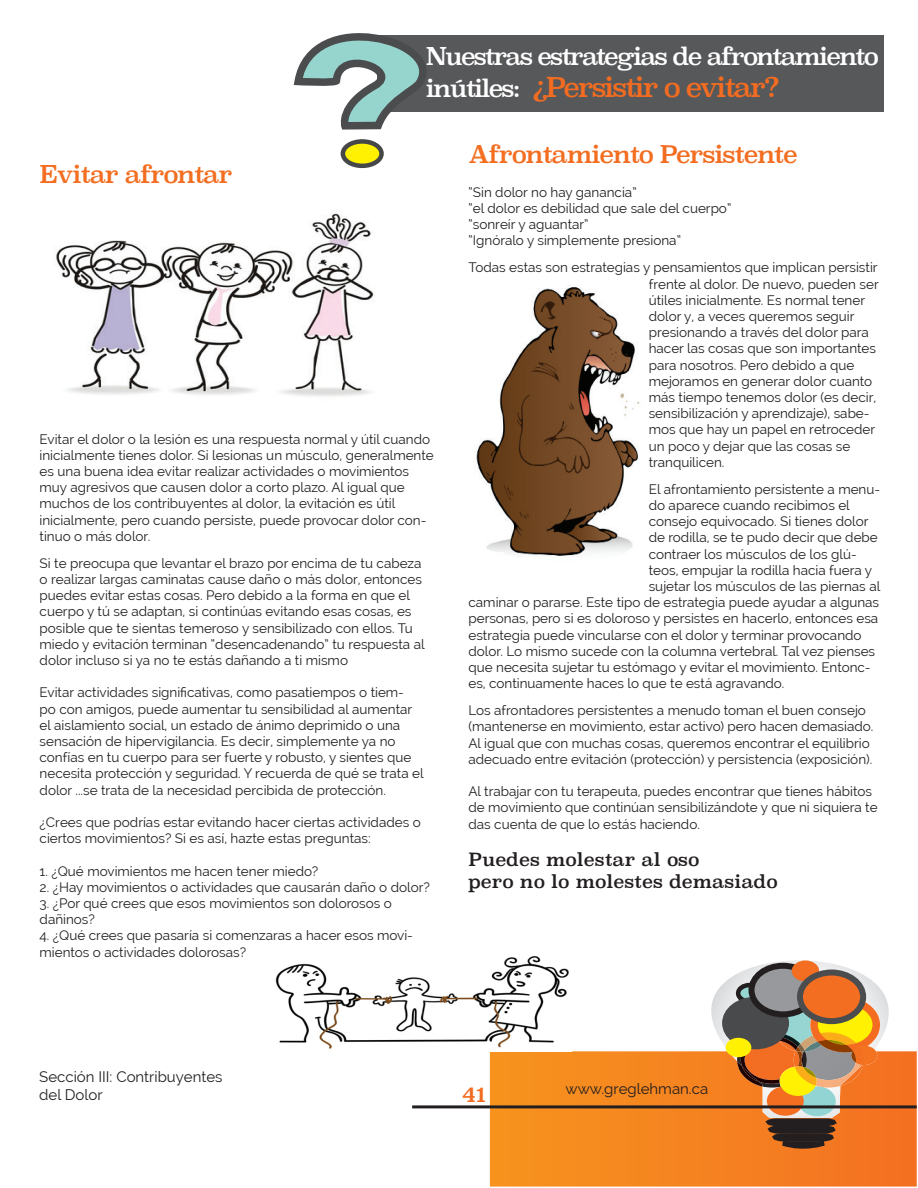
<style>
.page{position:relative;width:918px;height:1188px;background:#fff}
.page>*{position:absolute;margin:0;border:0;box-sizing:border-box;transform-origin:0 0}
.t1{font:27px "Superclarendon Rg";letter-spacing:-.08em;color:#f36c21}
.t2{font:24px "Superclarendon Rg";letter-spacing:-.05em;color:#f36e21}
.t3{font:24px "Superclarendon Rg";letter-spacing:-.08em;color:#fff}
.t4{font:21px "Superclarendon Rg";color:#f36c21}
.t5{font:18px/21.6px "Superclarendon Rg";color:#231f20}
.t6{font:15px/18px "Raleway";color:#231f20}
.t7{font:13.5px/16.2px "Raleway";color:#231f20}
.s1{font-size:24px;color:#fff}
</style>
<div class="page">
<div style="left:377px;top:35px;width:506px;height:77px;background:#57585a"></div>
<svg style="left:490px;top:1051px;width:427px;height:136px"></svg>
<svg style="left:681px;top:960px;width:236px;height:190px"></svg>
<div style="left:800px;top:973px;width:63px;height:48px;background:#f36e21;border-radius:50%"></div>
<div style="left:797px;top:970px;width:69px;height:54px;border:6px solid #4b4c4d;border-radius:50%"></div>
<hr style="left:412px;top:1105px;width:505px;height:3px;background:#231f20">
<svg style="left:293px;top:33px;width:133px;height:97px"></svg>
<svg style="left:343px;top:141px;width:39px;height:25px"></svg>
<div style="left:341px;top:139px;width:43px;height:29px;border:4px solid #464748;border-radius:50%"></div>
<img style="left:275px;top:956px;width:294px;height:93px">
<img style="left:476px;top:287px;width:164px;height:269px">
<img style="left:56px;top:213px;width:318px;height:184px">
<h2 class="t3" style="left:426px;top:42px;width:454px">Nuestras estrategias de afrontamiento</h2>
<h1 class="t1" style="left:426px;top:71px;width:355px"><span class="s1">inútiles:</span> ¿Persistir o evitar?</h1>
<h2 class="t2" style="left:40px;top:159px;width:195px">Evitar afrontar</h2>
<p class="t7" style="left:40px;top:431px;width:396px">Evitar el dolor o la lesión es una respuesta normal y útil cuando inicialmente tienes dolor. Si lesionas un músculo, generalmente es una buena idea evitar realizar actividades o movimientos muy agresivos que causen dolor a corto plazo. Al igual que muchos de los contribuyentes al dolor, la evitación es útil inicialmente, pero cuando persiste, puede provocar dolor con&shy;tinuo o más dolor.</p>
<p class="t7" style="left:40px;top:555px;width:387px">Si te preocupa que levantar el brazo por encima de tu cabeza o realizar largas caminatas cause daño o más dolor, entonces puedes evitar estas cosas. Pero debido a la forma en que el cuerpo y tú se adaptan, si continúas evitando esas cosas, es posible que te sientas temeroso y sensibilizado con ellos. Tu miedo y evitación terminan “desencadenando” tu respuesta al dolor incluso si ya no te estás dañando a ti mismo</p>
<p class="t7" style="left:40px;top:685px;width:386px">Evitar actividades significativas, como pasatiempos o tiem&shy;po con amigos, puede aumentar tu sensibilidad al aumentar el aislamiento social, un estado de ánimo deprimido o una sensación de hipervigilancia. Es decir, simplemente ya no confías en tu cuerpo para ser fuerte y robusto, y sientes que necesita protección y seguridad. Y recuerda de qué se trata el dolor ...se trata de la necesidad percibida de protección.</p>
<p class="t7" style="left:40px;top:814px;width:383px">¿Crees que podrías estar evitando hacer ciertas actividades o ciertos movimientos? Si es así, hazte estas preguntas:</p>
<p class="t7" style="left:40px;top:863px;width:280px">1. ¿Qué movimientos me hacen tener miedo?</p>
<p class="t7" style="left:40px;top:879px;width:392px">2. ¿Hay movimientos o actividades que causarán daño o dolor?</p>
<p class="t7" style="left:40px;top:895px;width:354px">3. ¿Por qué crees que esos movimientos son dolorosos o dañinos?</p>
<p class="t7" style="left:40px;top:928px;width:375px">4. ¿Qué crees que pasaría si comenzaras a hacer esos movi&shy;mientos o actividades dolorosas?</p>
<h2 class="t2" style="left:468px;top:139px;width:331px">Afrontamiento Persistente</h2>
<p class="t7" style="left:468px;top:184px;width:264px">“Sin dolor no hay ganancia”<br>“el dolor es debilidad que sale del cuerpo” “sonreír y aguantar”<br>“Ignóralo y simplemente presiona”</p>
<p class="t7" style="left:649px;top:260px;width:232px;text-indent:-180px">Todas estas son estrategias y pensamientos que implican persistir frente al dolor. De nuevo, pueden ser útiles inicialmente. Es normal tener dolor y, a veces queremos seguir presionando a través del dolor para hacer las cosas que son importantes para nosotros. Pero debido a que mejoramos en generar dolor cuanto más tiempo tenemos dolor (es decir, sensibilización y aprendizaje), sabe&shy;mos que hay un papel en retroceder un poco y dejar que las cosas se tranquilicen.</p>
<p class="t7" style="left:649px;top:481px;width:233px">El afrontamiento persistente a menu-</p>
<p class="t7" style="left:649px;top:497px;width:203px">do aparece cuando recibimos el</p>
<p class="t7" style="left:649px;top:513px;width:221px">consejo equivocado. Si tienes dolor</p>
<p class="t7" style="left:649px;top:530px;width:231px">de rodilla, se te pudo decir que debe</p>
<p class="t7" style="left:649px;top:546px;width:210px">contraer los músculos de los glú-</p>
<p class="t7" style="left:649px;top:562px;width:225px">teos, empujar la rodilla hacia fuera y</p>
<p class="t7" style="left:649px;top:578px;width:233px">sujetar los músculos de las piernas al</p>
<p class="t7" style="left:468px;top:594px;width:412px">caminar o pararse. Este tipo de estrategia puede ayudar a algunas</p>
<p class="t7" style="left:468px;top:611px;width:411px">personas, pero si es doloroso y persistes en hacerlo, entonces esa</p>
<p class="t7" style="left:468px;top:627px;width:395px">estrategia puede vincularse con el dolor y terminar provocando</p>
<p class="t7" style="left:468px;top:643px;width:408px">dolor. Lo mismo sucede con la columna vertebral. Tal vez pienses</p>
<p class="t7" style="left:468px;top:659px;width:403px">que necesita sujetar tu estómago y evitar el movimiento. Entonc-</p>
<p class="t7" style="left:468px;top:675px;width:318px">es, continuamente haces lo que te está agravando.</p>
<p class="t7" style="left:468px;top:702px;width:407px">Los afrontadores persistentes a menudo toman el buen consejo (mantenerse en movimiento, estar activo) pero hacen demasiado.<br>Al igual que con muchas cosas, queremos encontrar el equilibrio adecuado entre evitación (protección) y persistencia (exposición).</p>
<p class="t7" style="left:468px;top:783px;width:411px">Al trabajar con tu terapeuta, puedes encontrar que tienes hábitos de movimiento que continúan sensibilizándote y que ni siquiera te das cuenta de que lo estás haciendo.</p>
<h3 class="t5" style="left:468px;top:849px;width:311px">Puedes molestar al oso<br>pero no lo molestes demasiado</h3>
<p class="t6" style="left:39px;top:1067px;width:185px">Sección III: Contribuyentes del Dolor</p>
<h3 class="t4" style="left:462px;top:1081px;width:26px">41</h3>
<p class="t6" style="left:566px;top:1080px;width:144px">www.greglehman.ca</p>
</div>
